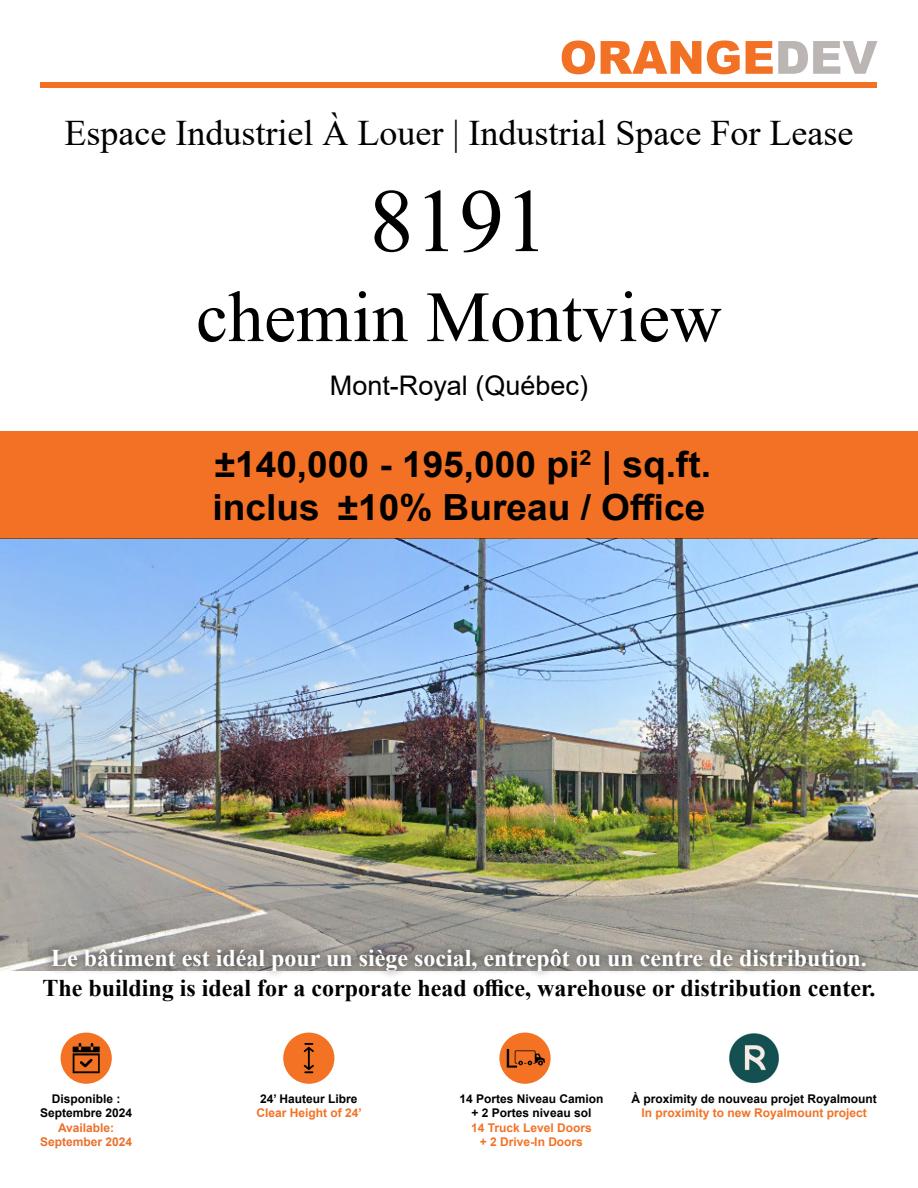
<style>
.page{position:relative;width:918px;height:1188px;background:#fff}
.page>*{position:absolute;margin:0;border:0;box-sizing:border-box;transform-origin:0 0}
.t1{font:90px "Times New Roman";color:#000}
.t2{font:72px "Times New Roman";color:#000}
.t3{font:700 36px/43.2px "Arial";color:#000}
.t4{font:36px "Times New Roman";color:#000}
.t5{font:27px "Arial";color:#000}
.t6{font:700 24px "Times New Roman";color:#000}
.t7{font:700 24px "Times New Roman";color:#fff}
.t8{font:700 12px/14.4px "Arial";color:#000;text-align:center}
.t9{font:700 12px/14.4px "Arial";color:#f37224;text-align:center}
.t10{font:700 12px/14.4px "Arial";color:#ea702b;text-align:center}
</style>
<div class="page">
<img style="left:0;top:539px;width:918px;height:432px">
<div style="left:40px;top:83px;width:838px;height:5px;background:#f37124"></div>
<svg style="left:562px;top:41px;width:33px;height:33px"></svg>
<svg style="left:601px;top:41px;width:100px;height:33px"></svg>
<svg style="left:707px;top:41px;width:33px;height:33px"></svg>
<svg style="left:746px;top:41px;width:132px;height:33px"></svg>
<div style="left:0;top:431px;width:918px;height:108px;background:#f37124"></div>
<img style="left:729px;top:1033px;width:51px;height:51px">
<div style="left:283px;top:1033px;width:51px;height:51px;background:#f37224;border-radius:50%"></div>
<svg style="left:304px;top:1043px;width:10px;height:30px"></svg>
<div style="left:499px;top:1033px;width:52px;height:51px;background:#f37224;border-radius:50%"></div>
<svg style="left:507px;top:1049px;width:38px;height:19px"></svg>
<div style="left:61px;top:1033px;width:51px;height:51px;background:#f37224;border-radius:50%"></div>
<svg style="left:73px;top:1043px;width:27px;height:30px"></svg>
<div style="left:44px;top:940px;width:830px;height:40px;background:#000;opacity:.75"></div>
<h3 class="t4" style="left:65px;top:108px;width:791px">Espace Industriel À Louer | Industrial Space For Lease</h3>
<h1 class="t1" style="left:369px;top:158px;width:181px">8191</h1>
<h2 class="t2" style="left:196px;top:266px;width:527px">chemin Montview</h2>
<h3 class="t5" style="left:330px;top:367px;width:260px">Mont-Royal (Québec)</h3>
<h3 class="t3" style="left:213px;top:443px;width:500px">±140,000 - 195,000 pi<sup>2</sup> | sq.ft. inclus ±10% Bureau / Office</h3>
<h3 class="t7" style="left:51px;top:940px;width:817px">Le bâtiment est idéal pour un siège social, entrepôt ou un centre de distribution.</h3>
<h3 class="t6" style="left:43px;top:970px;width:834px">The building is ideal for a corporate head office, warehouse or distribution center.</h3>
<p class="t8" style="left:40px;top:1092px;width:94px">Disponible :<br>Septembre 2024</p>
<p class="t10" style="left:40px;top:1121px;width:94px">Available:<br>September 2024</p>
<p class="t8" style="left:260px;top:1092px;width:99px">24’ Hauteur Libre</p>
<p class="t9" style="left:256px;top:1106px;width:107px">Clear Height of 24’</p>
<p class="t8" style="left:459px;top:1092px;width:146px">14 Portes Niveau Camion + 2 Portes niveau sol</p>
<p class="t9" style="left:471px;top:1121px;width:122px">14 Truck Level Doors + 2 Drive-In Doors</p>
<p class="t8" style="left:631px;top:1092px;width:247px">À proximity de nouveau projet Royalmount</p>
<p class="t9" style="left:641px;top:1106px;width:227px">In proximity to new Royalmount project</p>
</div>
